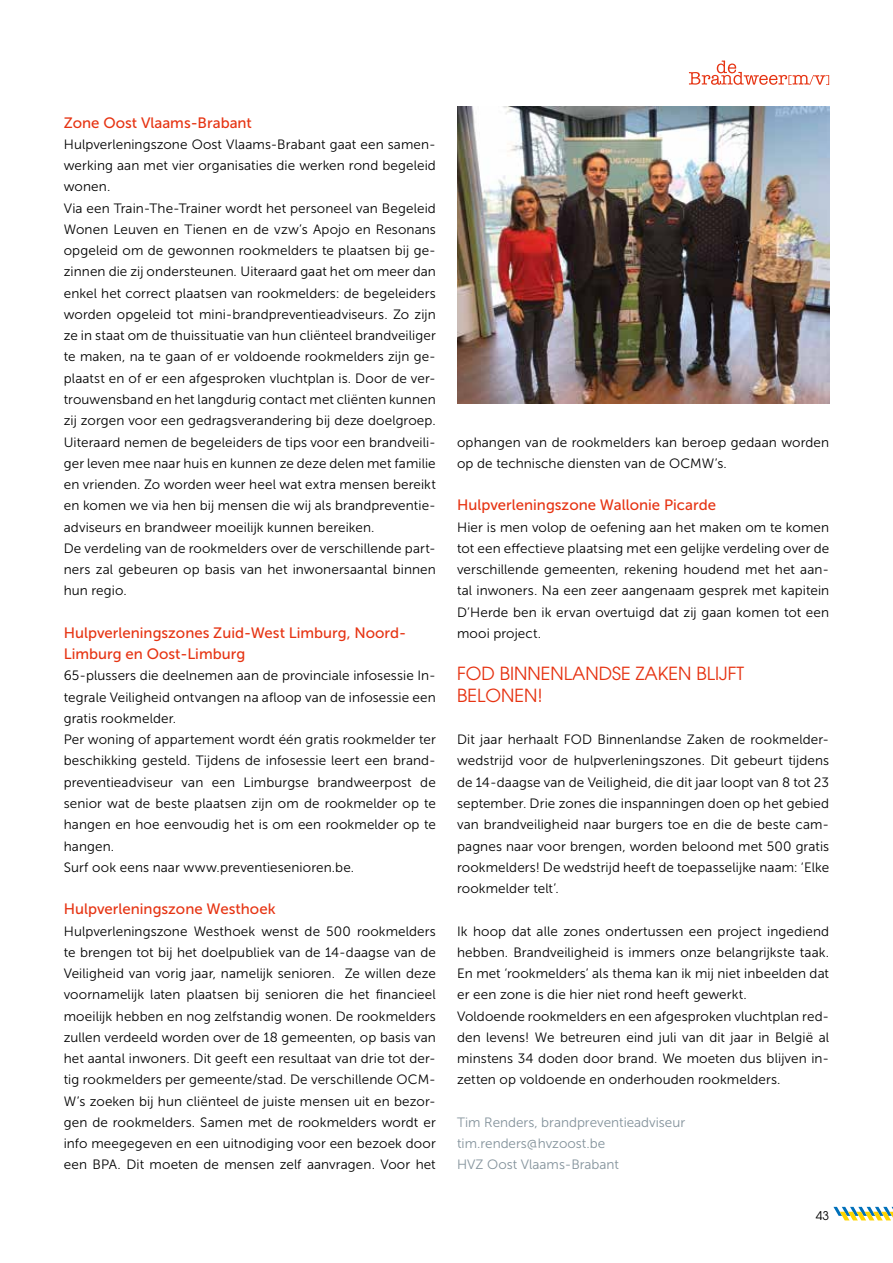
<style>
.page{position:relative;width:893px;height:1263px;background:#fff}
.page>*{position:absolute;margin:0;border:0;box-sizing:border-box;transform-origin:0 0}
.t1{font:18px/21.3px "Avant Garde";color:#e63312}
.t2{font:15px/21.3px "Museo Sans 500";color:#e63312}
.t3{font:13.5px/21.3px "Museo Sans 300";letter-spacing:.01em;color:#000}
.t4{font:13.5px/21.3px "Museo Sans 300";color:#83929b}
.t5{font:12px "Avant Garde";color:#000}
.s1{font-style:italic}
</style>
<div class="page">
<svg style="left:833px;top:1207px;width:60px;height:13px"></svg>
<svg style="left:689px;top:61px;width:140px;height:24px"></svg>
<img style="left:457px;top:106px;width:372px;height:298px">
<p class="t2" style="left:64px;top:112px;width:190px">Zone Oost Vlaams-Brabant</p>
<p class="t3" style="left:64px;top:134px;width:374px">Hulpverleningszone Oost Vlaams-Brabant gaat een samen&shy;werking aan met vier organisaties die werken rond begeleid wonen.<br>Via een Train-The-Trainer wordt het personeel van Begeleid Wonen Leuven en Tienen en de vzw’s Apojo en Resonans opgeleid om de gewonnen rookmelders te plaatsen bij ge&shy;zinnen die zij ondersteunen<span class="s1">.</span> Uiteraard gaat het om meer dan enkel het correct plaatsen van rookmelders: de begeleiders worden opgeleid tot mini-brandpreventieadviseurs. Zo zijn ze in staat om de thuissituatie van hun cliënteel brandveiliger te maken, na te gaan of er voldoende rookmelders zijn ge&shy;plaatst en of er een afgesproken vluchtplan is. Door de ver&shy;trouwensband en het langdurig contact met cliënten kunnen zij zorgen voor een gedragsverandering bij deze doelgroep.<br>Uiteraard nemen de begeleiders de tips voor een brandveili&shy;ger leven mee naar huis en kunnen ze deze delen met familie en vrienden. Zo worden weer heel wat extra mensen bereikt en komen we via hen bij mensen die wij als brandpreventie&shy;adviseurs en brandweer moeilijk kunnen bereiken.<br>De verdeling van de rookmelders over de verschillende part&shy;ners zal gebeuren op basis van het inwonersaantal binnen hun regio.</p>
<p class="t2" style="left:64px;top:622px;width:344px">Hulpverleningszones Zuid-West Limburg, Noord-<br>Limburg en Oost-Limburg</p>
<p class="t3" style="left:64px;top:665px;width:374px">65-plussers die deelnemen aan de provinciale infosessie In&shy;tegrale Veiligheid ontvangen na afloop van de infosessie een gratis rookmelder.<br>Per woning of appartement wordt één gratis rookmelder ter beschikking gesteld. Tijdens de infosessie leert een brand&shy;preventieadviseur van een Limburgse brandweerpost de senior wat de beste plaatsen zijn om de rookmelder op te hangen en hoe eenvoudig het is om een rookmelder op te hangen.<br>Surf ook eens naar www.preventiesenioren.be.</p>
<p class="t2" style="left:64px;top:898px;width:213px">Hulpverleningszone Westhoek</p>
<p class="t3" style="left:64px;top:920px;width:374px;text-align:justify">Hulpverleningszone Westhoek wenst de 500 rookmelders te brengen tot bij het doelpubliek van de 14-daagse van de Veiligheid van vorig jaar, namelijk senioren. Ze willen deze voornamelijk laten plaatsen bij senioren die het financieel moeilijk hebben en nog zelfstandig wonen. De rookmelders zullen verdeeld worden over de 18 gemeenten, op basis van het aantal inwoners. Dit geeft een resultaat van drie tot der&shy;tig rookmelders per gemeente/stad. De verschillende OCM-W’s zoeken bij hun cliënteel de juiste mensen uit en bezor&shy;gen de rookmelders. Samen met de rookmelders wordt er info meegegeven en een uitnodiging voor een bezoek door een BPA. Dit moeten de mensen zelf aanvragen. Voor het</p>
<p class="t3" style="left:457px;top:431px;width:374px">ophangen van de rookmelders kan beroep gedaan worden op de technische diensten van de OCMW’s.</p>
<p class="t2" style="left:457px;top:494px;width:260px">Hulpverleningszone Wallonie Picarde</p>
<p class="t3" style="left:457px;top:516px;width:374px;text-align:justify">Hier is men volop de oefening aan het maken om te komen tot een effectieve plaatsing met een gelijke verdeling over de verschillende gemeenten, rekening houdend met het aan&shy;tal inwoners. Na een zeer aangenaam gesprek met kapitein D’Herde ben ik ervan overtuigd dat zij gaan komen tot een mooi project.</p>
<h1 class="t1" style="left:457px;top:663px;width:289px">FOD BINNENLANDSE ZAKEN BLIJFT<br>BELONEN!</h1>
<p class="t3" style="left:457px;top:729px;width:374px;text-align:justify">Dit jaar herhaalt FOD Binnenlandse Zaken de rookmelder&shy;wedstrijd voor de hulpverleningszones. Dit gebeurt tijdens de 14-daagse van de Veiligheid, die dit jaar loopt van 8 tot 23 september. Drie zones die inspanningen doen op het gebied van brandveiligheid naar burgers toe en die de beste cam&shy;pagnes naar voor brengen, worden beloond met 500 gratis rookmelders! De wedstrijd heeft de toepasselijke naam: ‘Elke rookmelder telt’.</p>
<p class="t3" style="left:457px;top:920px;width:374px">Ik hoop dat alle zones ondertussen een project ingediend hebben. Brandveiligheid is immers onze belangrijkste taak.<br>En met ‘rookmelders’ als thema kan ik mij niet inbeelden dat er een zone is die hier niet rond heeft gewerkt.<br>Voldoende rookmelders en een afgesproken vluchtplan red&shy;den levens! We betreuren eind juli van dit jaar in België al minstens 34 doden door brand. We moeten dus blijven in&shy;zetten op voldoende en onderhouden rookmelders.</p>
<p class="t4" style="left:457px;top:1112px;width:229px">Tim Renders, brandpreventieadviseur tim.renders@hvzoost.be<br>HVZ Oost Vlaams-Brabant</p>
<p class="t5" style="left:816px;top:1209px;width:12px">43</p>
</div>
